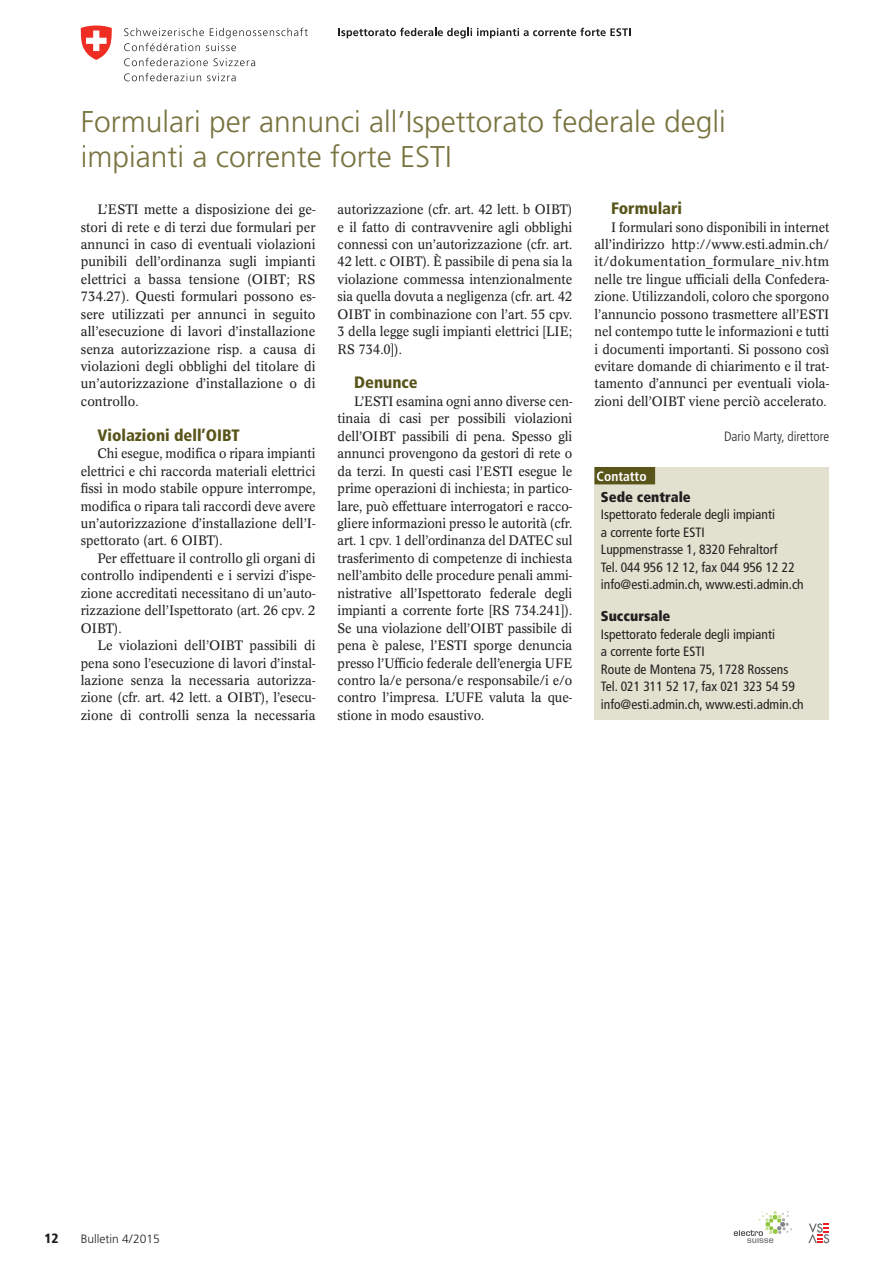
<style>
.page{position:relative;width:893px;height:1263px;background:#fff}
.page>*{position:absolute;margin:0;border:0;box-sizing:border-box;transform-origin:0 0}
.t1{font:300 30px/34.8px "Frutiger LT Std";color:#78733f}
.t2{font:900 condensed 16.5px "Frutiger LT Std";color:#58541a}
.t3{font:900 condensed 14.25px "Frutiger LT Std";color:#231f20}
.t4{font:13.5px/17.4px "Concorde BQ";color:#231f20;text-align:justify;scale:.94 1}
.t5{font:13.5px/17.4px "Concorde BQ";color:#231f20;text-align:justify;scale:.95 1}
.t6{font:13.5px/17.4px "Concorde BQ";color:#231f20;text-align:justify}
.t7{font:condensed 13.5px/17.4px "Frutiger LT Std";color:#231f20}
.t8{font:13.5px/17.4px "Concorde BQ";color:#231f20;text-align:justify;scale:.96 1}
.t9{font:300 condensed 13.5px "Frutiger LT Std";color:#231f20}
.t10{font:700 condensed 13.5px "Frutiger LT Std";color:#fff}
.t11{font:900 condensed 13.5px "Frutiger LT Std";color:#231f20}
.t12{font:300 12px "Frutiger LT Std";color:#231f20}
</style>
<div class="page">
<svg style="left:124px;top:28px;width:184px;height:23px"></svg>
<svg style="left:124px;top:58px;width:84px;height:8px"></svg>
<svg style="left:214px;top:58px;width:41px;height:8px"></svg>
<svg style="left:124px;top:73px;width:77px;height:8px"></svg>
<svg style="left:207px;top:73px;width:29px;height:8px"></svg>
<svg style="left:81px;top:26px;width:31px;height:34px"></svg>
<svg style="left:338px;top:28px;width:292px;height:10px"></svg>
<svg style="left:808px;top:1223px;width:21px;height:20px"></svg>
<svg style="left:734px;top:1211px;width:58px;height:32px"></svg>
<div style="left:594px;top:467px;width:235px;height:253px;background:#e2e1cf"></div>
<div style="left:594px;top:467px;width:61px;height:17px;background:#58541a"></div>
<h1 class="t1" style="left:81px;top:105px;width:647px">Formulari per annunci all’Ispettorato federale degli impianti a corrente forte ESTI</h1>
<p class="t6" style="left:81px;top:201px;width:236px;text-indent:17px">L’ESTI mette a disposizione dei ge&shy;stori di rete e di terzi due formulari per annunci in caso di eventuali violazioni punibili dell’ordinanza sugli impianti elettrici a bassa tensione (OIBT; RS 734.27). Questi formulari possono es&shy;sere utilizzati per annunci in seguito all’esecuzione di lavori d’installazione senza autorizzazione risp. a causa di violazioni degli obblighi del titolare di un’autorizzazione d’installazione o di controllo.</p>
<p class="t2" style="left:97px;top:425px;width:144px">Violazioni dell’OIBT</p>
<p class="t5" style="left:81px;top:445px;width:249px;text-indent:17px">Chi esegue, modifica o ripara impianti elettrici e chi raccorda materiali elettrici fissi in modo stabile oppure interrompe, modifica o ripara tali raccordi deve avere un’autorizzazione d’installazione dell’I&shy;spettorato (art. 6 OIBT).</p>
<p class="t5" style="left:81px;top:550px;width:249px;text-indent:17px">Per effettuare il controllo gli organi di controllo indipendenti e i servizi d’ispe&shy;zione accreditati necessitano di un’auto&shy;rizzazione dell’Ispettorato (art. 26 cpv. 2<br>OIBT).</p>
<p class="t8" style="left:81px;top:637px;width:246px;text-indent:17px">Le violazioni dell’OIBT passibili di pena sono l’esecuzione di lavori d’instal&shy;lazione senza la necessaria autorizza&shy;zione (cfr. art. 42 lett. a OIBT), l’esecu&shy;zione di controlli senza la necessaria</p>
<p class="t2" style="left:611px;top:198px;width:73px">Formulari</p>
<p class="t4" style="left:594px;top:218px;width:251px;text-indent:17px">I formulari sono disponibili in internet all’indirizzo http://www.esti.admin.ch/ it/dokumentation_formulare_niv.htm nelle tre lingue ufficiali della Confedera&shy;zione. Utilizzandoli, coloro che sporgono l’annuncio possono trasmettere all’ESTI nel contempo tutte le informazioni e tutti i documenti importanti. Si possono così evitare domande di chiarimento e il trat&shy;tamento d’annunci per eventuali viola&shy;zioni dell’OIBT viene perciò accelerato.</p>
<p class="t9" style="left:724px;top:428px;width:107px">Dario Marty, direttore</p>
<p class="t10" style="left:597px;top:468px;width:52px">Contatto</p>
<p class="t3" style="left:601px;top:488px;width:92px">Sede centrale</p>
<p class="t7" style="left:601px;top:506px;width:204px">Ispettorato federale degli impianti<br>a corrente forte ESTI<br>Luppmenstrasse 1, 8320 Fehraltorf<br>Tel. 044 956 12 12, fax 044 956 12 22 info@esti.admin.ch, www.esti.admin.ch</p>
<p class="t3" style="left:601px;top:608px;width:71px">Succursale</p>
<p class="t7" style="left:601px;top:625px;width:204px">Ispettorato federale degli impianti<br>a corrente forte ESTI<br>Route de Montena 75, 1728 Rossens Tel. 021 311 52 17, fax 021 323 54 59 info@esti.admin.ch, www.esti.admin.ch</p>
<p class="t5" style="left:338px;top:201px;width:249px">autorizzazione (cfr. art. 42 lett. b OIBT) e il fatto di contravvenire agli obblighi connessi con un’autorizzazione (cfr. art.<br>42 lett. c OIBT). È passibile di pena sia la violazione commessa intenzionalmente sia quella dovuta a negligenza (cfr. art. 42<br>OIBT in combinazione con l’art. 55 cpv.<br>3 della legge sugli impianti elettrici [LIE; RS 734.0]).</p>
<p class="t2" style="left:354px;top:373px;width:65px">Denunce</p>
<p class="t4" style="left:338px;top:393px;width:251px;text-indent:17px">L’ESTI esamina ogni anno diverse cen&shy;tinaia di casi per possibili violazioni dell’OIBT passibili di pena. Spesso gli annunci provengono da gestori di rete o da terzi. In questi casi l’ESTI esegue le prime operazioni di inchiesta; in partico&shy;lare, può effettuare interrogatori e racco&shy;gliere informazioni presso le autorità (cfr. art. 1 cpv. 1 dell’ordinanza del DATEC sul trasferimento di competenze di inchiesta nell’ambito delle procedure penali ammi&shy;nistrative all’Ispettorato federale degli impianti a corrente forte [RS 734.241]).<br>Se una violazione dell’OIBT passibile di pena è palese, l’ESTI sporge denuncia presso l’Ufficio federale dell’energia UFE contro la/e persona/e responsabile/i e/o contro l’impresa. L’UFE valuta la que&shy;stione in modo esaustivo.</p>
<p class="t11" style="left:45px;top:1230px;width:16px">12</p>
<p class="t12" style="left:81px;top:1232px;width:81px">Bulletin 4/2015</p>
</div>
